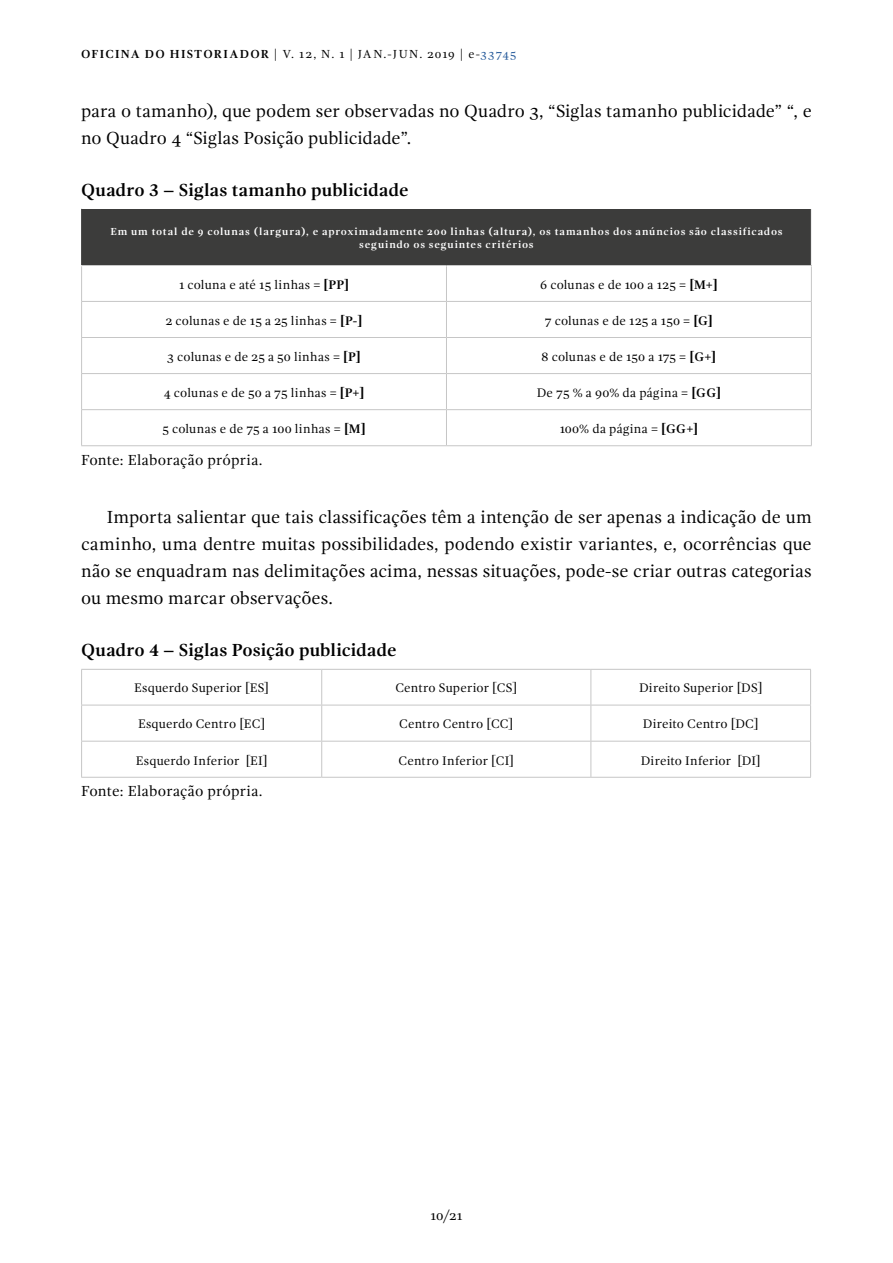
<style>
.page{position:relative;width:893px;height:1263px;background:#fff}
.page>*{position:absolute;margin:0;border:0;box-sizing:border-box;transform-origin:0 0}
.t1{font:18px/27px "Gandhi Serif";color:#000}
.t2{font:700 18px "Gandhi Serif";letter-spacing:.005em;color:#000}
.t3{font:15px "Gandhi Serif";letter-spacing:.01em;color:#000}
.t4{font:13.5px "Gandhi Serif";color:#000}
.t5{font:12.75px "Gandhi Serif";letter-spacing:.01em;color:#000}
.t6{font:12.75px "Gandhi Serif";letter-spacing:.03em;color:#000}
.t7{font:12px "Gandhi Serif";letter-spacing:.1em;color:#000}
.t8{font:700 10.5px/13.5px "Gandhi Serif";letter-spacing:.08em;color:#fff;text-align:center}
.s1{font-weight:700}
.s2{color:#275b9b}
</style>
<div class="page">
<div style="left:82px;top:209px;width:729px;height:57px;background:#3c3c3b"></div>
<hr style="left:446px;top:266px;width:1px;height:35px;background:#c6c6c6">
<hr style="left:81px;top:301px;width:365px;height:1px;background:#c6c6c6">
<hr style="left:446px;top:301px;width:366px;height:1px;background:#c6c6c6">
<hr style="left:446px;top:302px;width:1px;height:35px;background:#c6c6c6">
<hr style="left:81px;top:337px;width:365px;height:1px;background:#c6c6c6">
<hr style="left:446px;top:337px;width:366px;height:1px;background:#c6c6c6">
<hr style="left:446px;top:338px;width:1px;height:35px;background:#c6c6c6">
<hr style="left:81px;top:373px;width:365px;height:1px;background:#c6c6c6">
<hr style="left:446px;top:373px;width:366px;height:1px;background:#c6c6c6">
<hr style="left:446px;top:374px;width:1px;height:35px;background:#c6c6c6">
<hr style="left:81px;top:409px;width:365px;height:1px;background:#c6c6c6">
<hr style="left:446px;top:409px;width:366px;height:1px;background:#c6c6c6">
<hr style="left:446px;top:410px;width:1px;height:35px;background:#c6c6c6">
<hr style="left:81px;top:266px;width:1px;height:35px;background:#c6c6c6">
<hr style="left:811px;top:266px;width:1px;height:35px;background:#c6c6c6">
<hr style="left:81px;top:302px;width:1px;height:35px;background:#c6c6c6">
<hr style="left:811px;top:302px;width:1px;height:35px;background:#c6c6c6">
<hr style="left:81px;top:338px;width:1px;height:35px;background:#c6c6c6">
<hr style="left:811px;top:338px;width:1px;height:35px;background:#c6c6c6">
<hr style="left:81px;top:374px;width:1px;height:35px;background:#c6c6c6">
<hr style="left:811px;top:374px;width:1px;height:35px;background:#c6c6c6">
<hr style="left:81px;top:410px;width:1px;height:35px;background:#c6c6c6">
<hr style="left:811px;top:410px;width:1px;height:35px;background:#c6c6c6">
<hr style="left:81px;top:445px;width:365px;height:1px;background:#c6c6c6">
<hr style="left:446px;top:445px;width:366px;height:1px;background:#c6c6c6">
<hr style="left:81px;top:209px;width:1px;height:56px;background:#3c3c3b">
<hr style="left:81px;top:265px;width:365px;height:1px;background:#fff">
<hr style="left:446px;top:265px;width:366px;height:1px;background:#fff">
<hr style="left:321px;top:670px;width:1px;height:35px;background:#c6c6c6">
<hr style="left:590px;top:670px;width:1px;height:35px;background:#c6c6c6">
<hr style="left:81px;top:705px;width:241px;height:1px;background:#c6c6c6">
<hr style="left:322px;top:705px;width:269px;height:1px;background:#c6c6c6">
<hr style="left:321px;top:705px;width:1px;height:36px;background:#c6c6c6">
<hr style="left:591px;top:705px;width:220px;height:1px;background:#c6c6c6">
<hr style="left:590px;top:705px;width:1px;height:36px;background:#c6c6c6">
<hr style="left:81px;top:741px;width:241px;height:1px;background:#c6c6c6">
<hr style="left:322px;top:741px;width:269px;height:1px;background:#c6c6c6">
<hr style="left:321px;top:741px;width:1px;height:36px;background:#c6c6c6">
<hr style="left:591px;top:741px;width:220px;height:1px;background:#c6c6c6">
<hr style="left:590px;top:741px;width:1px;height:36px;background:#c6c6c6">
<hr style="left:81px;top:669px;width:241px;height:1px;background:#c6c6c6">
<hr style="left:81px;top:670px;width:1px;height:35px;background:#c6c6c6">
<hr style="left:322px;top:669px;width:269px;height:1px;background:#c6c6c6">
<hr style="left:591px;top:669px;width:220px;height:1px;background:#c6c6c6">
<hr style="left:810px;top:670px;width:1px;height:35px;background:#c6c6c6">
<hr style="left:81px;top:705px;width:1px;height:36px;background:#c6c6c6">
<hr style="left:810px;top:705px;width:1px;height:36px;background:#c6c6c6">
<hr style="left:81px;top:741px;width:1px;height:36px;background:#c6c6c6">
<hr style="left:810px;top:741px;width:1px;height:36px;background:#c6c6c6">
<hr style="left:81px;top:777px;width:241px;height:1px;background:#c6c6c6">
<hr style="left:322px;top:777px;width:269px;height:1px;background:#c6c6c6">
<hr style="left:591px;top:777px;width:220px;height:1px;background:#c6c6c6">
<p class="t7" style="left:81px;top:47px;width:437px"><span class="s1">OFICINA DO HISTORIADOR</span> | V. 12, N. 1 | JAN.-JUN. 2019 | e-<span class="s2">33745</span></p>
<p class="t1" style="left:81px;top:98px;width:732px">para o tamanho), que podem ser observadas no Quadro 3, “Siglas tamanho publicidade” “, e no Quadro 4 “Siglas Posição publicidade”.</p>
<p class="t2" style="left:81px;top:180px;width:329px">Quadro 3 – Siglas tamanho publicidade</p>
<p class="t8" style="left:110px;top:224px;width:674px">Em um total de 9 colunas (largura), e aproximadamente 200 linhas (altura), os tamanhos dos anúncios são classificados seguindo os seguintes critérios</p>
<p class="t6" style="left:179px;top:277px;width:172px">1 coluna e até 15 linhas = <span class="s1">[PP]</span></p>
<p class="t5" style="left:540px;top:277px;width:179px">6 colunas e de 100 a 125 = <span class="s1">[M+]</span></p>
<p class="t6" style="left:166px;top:313px;width:198px">2 colunas e de 15 a 25 linhas = <span class="s1">[P-]</span></p>
<p class="t5" style="left:545px;top:313px;width:170px">7 colunas e de 125 a 150 = <span class="s1">[G]</span></p>
<p class="t6" style="left:167px;top:349px;width:195px">3 colunas e de 25 a 50 linhas = <span class="s1">[P]</span></p>
<p class="t5" style="left:542px;top:349px;width:176px">8 colunas e de 150 a 175 = <span class="s1">[G+]</span></p>
<p class="t6" style="left:164px;top:385px;width:202px">4 colunas e de 50 a 75 linhas = <span class="s1">[P+]</span></p>
<p class="t6" style="left:537px;top:385px;width:186px">De 75 % a 90% da página = <span class="s1">[GG]</span></p>
<p class="t6" style="left:162px;top:421px;width:205px">5 colunas e de 75 a 100 linhas = <span class="s1">[M]</span></p>
<p class="t6" style="left:560px;top:421px;width:140px">100% da página = <span class="s1">[GG+]</span></p>
<p class="t3" style="left:81px;top:451px;width:183px">Fonte: Elaboração própria.</p>
<p class="t1" style="left:81px;top:504px;width:732px;text-align:justify;text-indent:26px">Importa salientar que tais classificações têm a intenção de ser apenas a indicação de um caminho, uma dentre muitas possibilidades, podendo existir variantes, e, ocorrências que não se enquadram nas delimitações acima, nessas situações, pode-se criar outras categorias ou mesmo marcar observações.</p>
<p class="t2" style="left:81px;top:640px;width:317px">Quadro 4 – Siglas Posição publicidade</p>
<p class="t5" style="left:134px;top:681px;width:136px">Esquerdo Superior [ES]</p>
<p class="t5" style="left:395px;top:681px;width:123px">Centro Superior [CS]</p>
<p class="t5" style="left:639px;top:681px;width:125px">Direito Superior [DS]</p>
<p class="t5" style="left:138px;top:717px;width:129px">Esquerdo Centro [EC]</p>
<p class="t5" style="left:399px;top:717px;width:116px">Centro Centro [CC]</p>
<p class="t5" style="left:643px;top:717px;width:117px">Direito Centro [DC]</p>
<p class="t5" style="left:136px;top:753px;width:133px">Esquerdo Inferior [EI]</p>
<p class="t5" style="left:399px;top:753px;width:117px">Centro Inferior [CI]</p>
<p class="t5" style="left:641px;top:753px;width:122px">Direito Inferior [DI]</p>
<p class="t3" style="left:81px;top:782px;width:183px">Fonte: Elaboração própria.</p>
<p class="t4" style="left:430px;top:1208px;width:33px">10/21</p>
</div>
